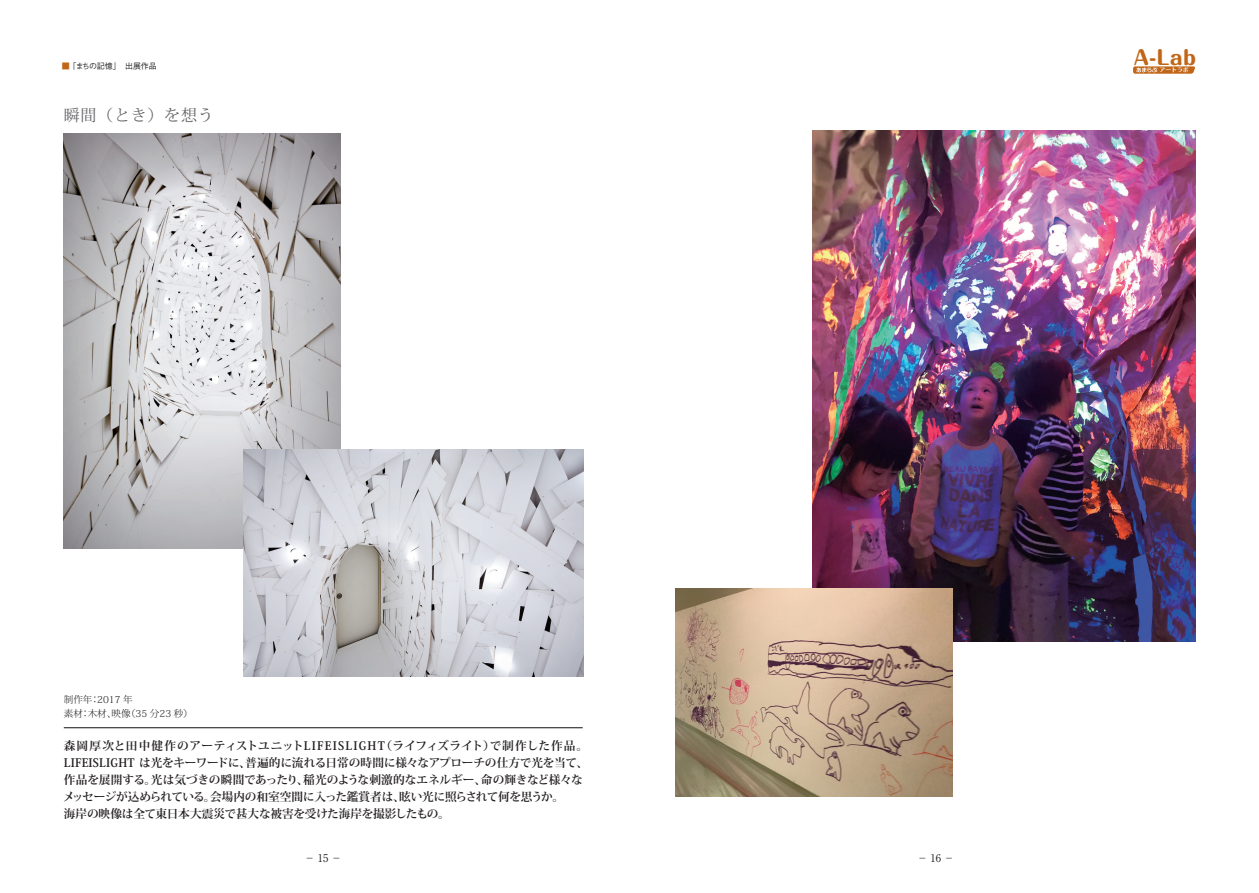
<style>
.page{position:relative;width:1259px;height:893px;background:#fff}
.page>*{position:absolute;margin:0;border:0;box-sizing:border-box;transform-origin:0 0}
.t1{font:800 19.5px "Maru Fo Pro";color:#c06616}
.t2{font:15.9px "Koz Min Pro";letter-spacing:.05em;color:#636366}
.t3{font:700 11.7px/17px "Koz Min Pr 6 N";letter-spacing:-.01em;color:#231f20}
.t4{font:10.65px "Ryumin Pro";color:#231f20}
.t5{font:300 9.6px "Koz Min Pr 6 N";color:#231f20}
.t6{font:500 7.95px "Gothic BBB Pro";letter-spacing:-.01em;color:#231f20}
.t7{font:700 5.85px "Maru Fo Pro";color:#fff}
.s1{color:#c06616}
</style>
<div class="page">
<svg style="left:1133px;top:66px;width:62px;height:8px"></svg>
<hr style="left:64px;top:727px;width:519px;height:1px;background:#231f20">
<img style="left:64px;top:134px;width:276px;height:415px">
<img style="left:244px;top:450px;width:340px;height:226px">
<img style="left:812px;top:131px;width:383px;height:510px">
<img style="left:675px;top:589px;width:277px;height:207px">
<h1 class="t1" style="left:1134px;top:42px;width:64px">A-Lab</h1>
<p class="t6" style="left:62px;top:60px;width:97px"><span class="s1">■</span>「まちの記憶」　出展作品</p>
<p class="t7" style="left:1159px;top:65px;width:31px">アートラボ</p>
<p class="t2" style="left:64px;top:103px;width:151px">瞬間（とき）を想う</p>
<p class="t5" style="left:64px;top:694px;width:71px">制作年：2017 年</p>
<p class="t5" style="left:64px;top:708px;width:131px">素材：木材、映像（35 分23 秒）</p>
<p class="t3" style="left:63px;top:737px;width:527px">森岡厚次と田中健作のアーティストユニットLIFEISLIGHT（ライフィズライト）で制作した作品。LIFEISLIGHT は光をキーワードに、普遍的に流れる日常の時間に様々なアプローチの仕方で光を当て、作品を展開する。光は気づきの瞬間であったり、稲光のような刺激的なエネルギー、命の輝きなど様々なメッセージが込められている。会場内の和室空間に入った鑑賞者は、眩い光に照らされて何を思うか。</p>
<p class="t3" style="left:64px;top:805px;width:387px">海岸の映像は全て東日本大震災で甚大な被害を受けた海岸を撮影したもの。</p>
<p class="t4" style="left:305px;top:850px;width:39px">－15－</p>
<p class="t4" style="left:917px;top:850px;width:39px">－16－</p>
</div>
